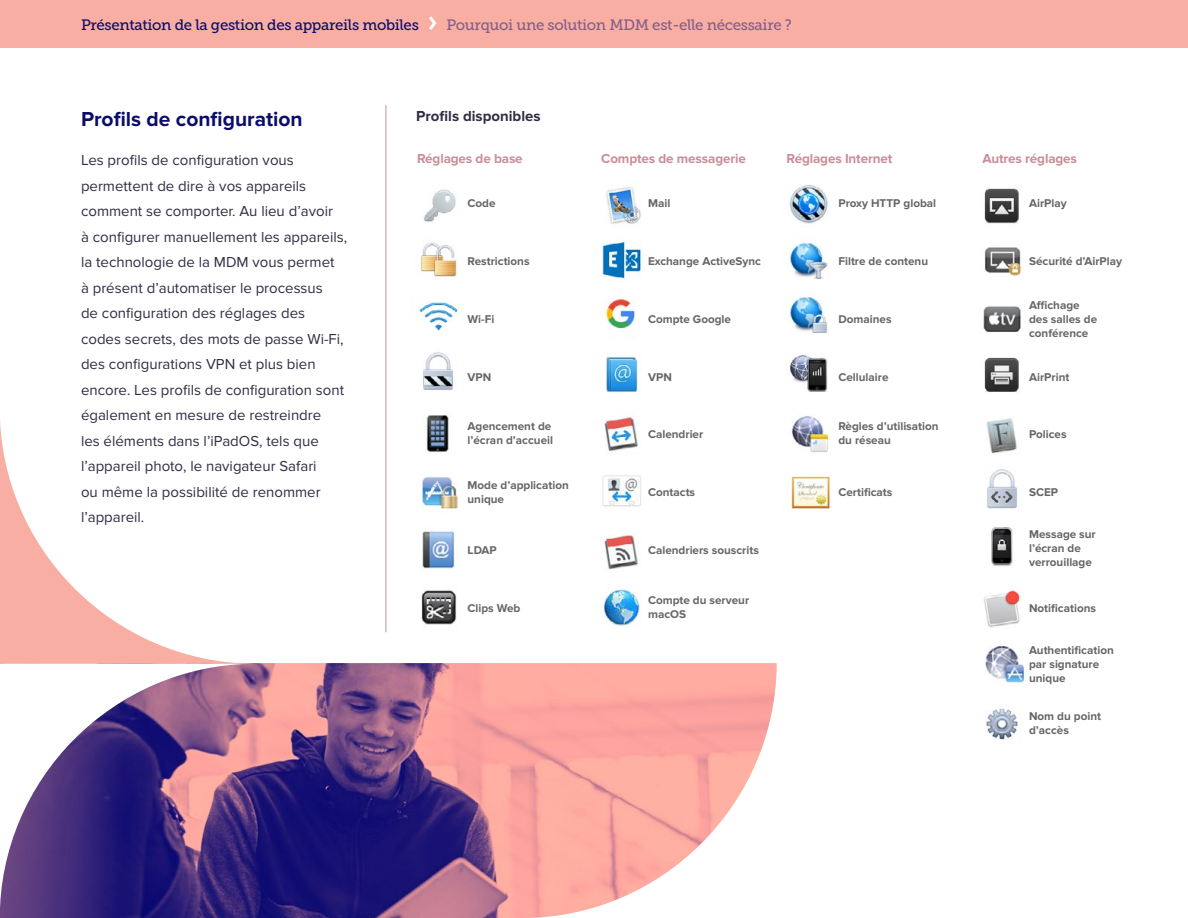
<style>
.page{position:relative;width:1188px;height:918px;background:#fff}
.page>*{position:absolute;margin:0;border:0;box-sizing:border-box;transform-origin:0 0}
.t1{font:700 21px "Proxima Nova";color:#0b0d6d}
.t2{font:15px/25.5px "Proxima Nova";color:#2e2e45}
.t3{font:15px "Museo Slab 500";letter-spacing:-.02em;color:#0b0d6d}
.t4{font:15px "Museo Slab 500";letter-spacing:-.02em;color:#835e8a}
.t5{font:700 15px "Proxima Nova";color:#2e2e45}
.t6{font:700 13.5px "Proxima Nova";letter-spacing:-.01em;color:#ca8d97}
.t7{font:700 11.7px/14px "Proxima Nova";color:#666}
</style>
<div class="page">
<div style="left:0;top:0;width:1188px;height:48px;background:#f8aea2"></div>
<svg style="left:429px;top:16px;width:8px;height:14px"></svg>
<img style="left:789px;top:185px;width:39px;height:39px">
<img style="left:790px;top:243px;width:38px;height:36px">
<img style="left:790px;top:297px;width:38px;height:36px">
<img style="left:791px;top:416px;width:38px;height:36px">
<img style="left:789px;top:355px;width:39px;height:37px">
<img style="left:984px;top:188px;width:35px;height:36px">
<img style="left:984px;top:357px;width:35px;height:35px">
<img style="left:986px;top:418px;width:31px;height:36px">
<img style="left:790px;top:476px;width:41px;height:33px">
<img style="left:606px;top:187px;width:35px;height:37px">
<img style="left:600px;top:241px;width:42px;height:38px">
<img style="left:605px;top:298px;width:30px;height:31px">
<img style="left:603px;top:589px;width:37px;height:38px">
<img style="left:606px;top:356px;width:32px;height:37px">
<img style="left:604px;top:416px;width:34px;height:36px">
<img style="left:602px;top:475px;width:39px;height:32px">
<img style="left:604px;top:535px;width:34px;height:35px">
<img style="left:424px;top:189px;width:32px;height:33px">
<img style="left:420px;top:242px;width:37px;height:35px">
<img style="left:410px;top:302px;width:48px;height:29px">
<img style="left:422px;top:352px;width:32px;height:38px">
<img style="left:426px;top:415px;width:23px;height:38px">
<img style="left:422px;top:477px;width:36px;height:32px">
<img style="left:422px;top:531px;width:33px;height:38px">
<img style="left:984px;top:247px;width:38px;height:29px">
<img style="left:983px;top:306px;width:38px;height:26px">
<img style="left:421px;top:590px;width:36px;height:35px">
<img style="left:987px;top:469px;width:31px;height:40px">
<img style="left:991px;top:527px;width:22px;height:39px">
<img style="left:984px;top:590px;width:37px;height:38px">
<img style="left:985px;top:646px;width:40px;height:37px">
<img style="left:986px;top:708px;width:32px;height:32px">
<hr style="left:386px;top:105px;width:1px;height:527px;background:#ca8d97">
<img style="left:253px;top:663px;width:524px;height:255px">
<svg style="left:0;top:421px;width:253px;height:243px"></svg>
<svg style="left:0;top:664px;width:253px;height:254px"></svg>
<p class="t3" style="left:81px;top:16px;width:339px">Présentation de la gestion des appareils mobiles</p>
<p class="t4" style="left:447px;top:16px;width:347px">Pourquoi une solution MDM est-elle nécessaire ?</p>
<h1 class="t1" style="left:81px;top:107px;width:223px">Profils de configuration</h1>
<p class="t2" style="left:81px;top:148px;width:268px">Les profils de configuration vous permettent de dire à vos appareils comment se comporter. Au lieu d’avoir<br>à configurer manuellement les appareils, la technologie de la MDM vous permet<br>à présent d’automatiser le processus<br>de configuration des réglages des codes secrets, des mots de passe Wi-Fi, des configurations VPN et plus bien encore. Les profils de configuration sont également en mesure de restreindre<br>les éléments dans l’iPadOS, tels que l’appareil photo, le navigateur Safari<br>ou même la possibilité de renommer l’appareil.</p>
<p class="t5" style="left:416px;top:107px;width:126px">Profils disponibles</p>
<p class="t6" style="left:417px;top:150px;width:107px">Réglages de base</p>
<p class="t7" style="left:468px;top:196px;width:30px">Code</p>
<p class="t7" style="left:648px;top:196px;width:24px">Mail</p>
<p class="t7" style="left:838px;top:196px;width:99px">Proxy HTTP global</p>
<p class="t7" style="left:1029px;top:196px;width:39px">AirPlay</p>
<p class="t6" style="left:601px;top:150px;width:146px">Comptes de messagerie</p>
<p class="t6" style="left:787px;top:150px;width:107px">Réglages Internet</p>
<p class="t6" style="left:983px;top:150px;width:96px">Autres réglages</p>
<p class="t7" style="left:468px;top:254px;width:64px">Restrictions</p>
<p class="t7" style="left:648px;top:254px;width:114px">Exchange ActiveSync</p>
<p class="t7" style="left:1029px;top:254px;width:95px">Sécurité d’AirPlay</p>
<p class="t7" style="left:1029px;top:298px;width:70px">Affichage des salles de conférence</p>
<p class="t7" style="left:838px;top:254px;width:91px">Filtre de contenu</p>
<p class="t7" style="left:468px;top:312px;width:28px">Wi-Fi</p>
<p class="t7" style="left:648px;top:312px;width:84px">Compte Google</p>
<p class="t7" style="left:838px;top:312px;width:55px">Domaines</p>
<p class="t7" style="left:468px;top:370px;width:25px">VPN</p>
<p class="t7" style="left:648px;top:370px;width:25px">VPN</p>
<p class="t7" style="left:838px;top:370px;width:52px">Cellulaire</p>
<p class="t7" style="left:1029px;top:370px;width:42px">AirPrint</p>
<p class="t7" style="left:468px;top:419px;width:87px">Agencement de l’écran d’accueil</p>
<p class="t7" style="left:648px;top:428px;width:57px">Calendrier</p>
<p class="t7" style="left:838px;top:419px;width:102px">Règles d’utilisation du réseau</p>
<p class="t7" style="left:1029px;top:428px;width:39px">Polices</p>
<p class="t7" style="left:468px;top:479px;width:103px">Mode d’application unique</p>
<p class="t7" style="left:468px;top:543px;width:31px">LDAP</p>
<p class="t7" style="left:468px;top:601px;width:54px">Clips Web</p>
<p class="t7" style="left:838px;top:486px;width:56px">Certificats</p>
<p class="t7" style="left:648px;top:486px;width:49px">Contacts</p>
<p class="t7" style="left:1029px;top:486px;width:31px">SCEP</p>
<p class="t7" style="left:648px;top:543px;width:112px">Calendriers souscrits</p>
<p class="t7" style="left:648px;top:593px;width:103px">Compte du serveur macOS</p>
<p class="t7" style="left:1029px;top:527px;width:68px">Message sur l’écran de verrouillage</p>
<p class="t7" style="left:1029px;top:601px;width:69px">Notifications</p>
<p class="t7" style="left:1029px;top:644px;width:86px">Authentification par signature unique</p>
<p class="t7" style="left:1029px;top:709px;width:73px">Nom du point d’accès</p>
</div>
